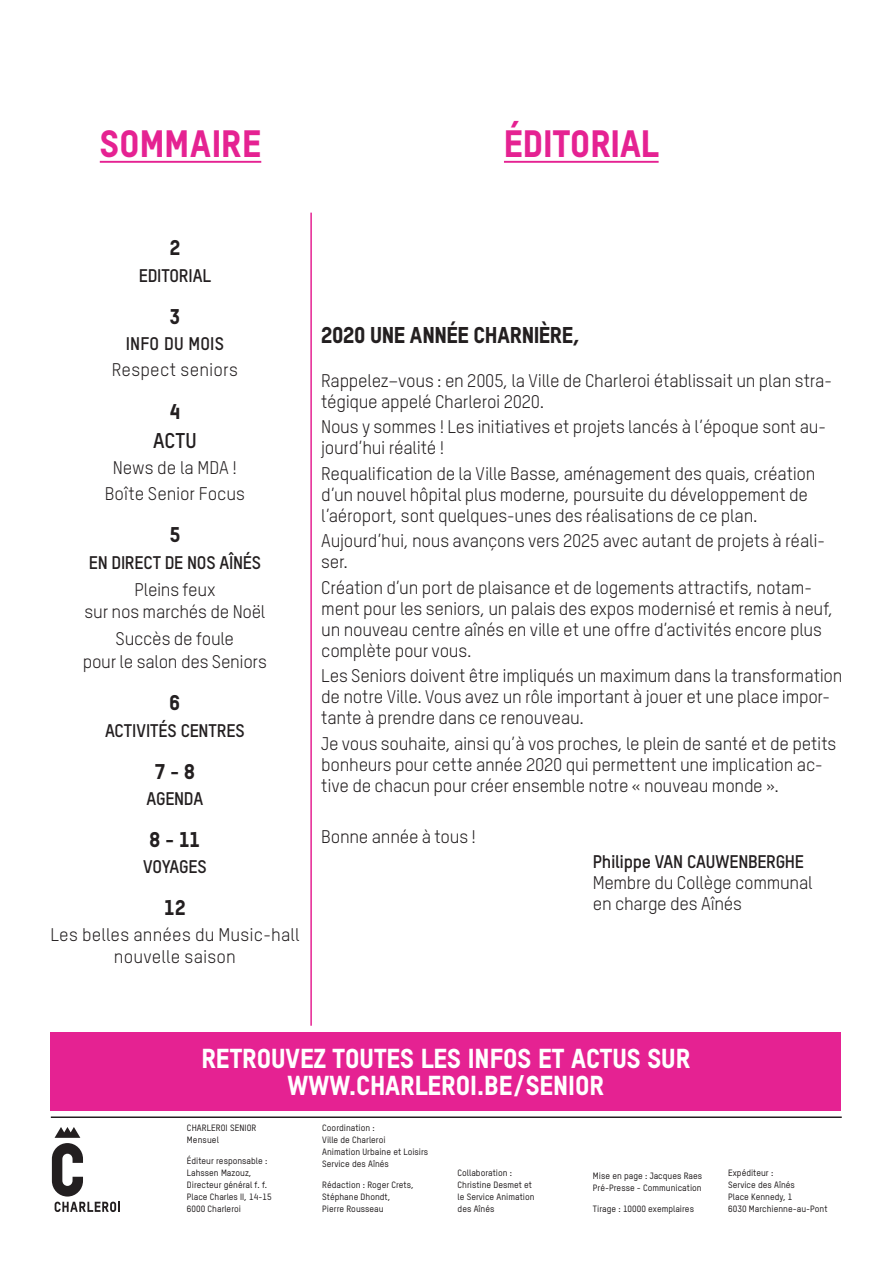
<style>
.page{position:relative;width:893px;height:1263px;background:#fff}
.page>*{position:absolute;margin:0;border:0;box-sizing:border-box;transform-origin:0 0}
.t1{font:800 37.5px "TSTAR";color:#e52292}
.t2{font:800 27px/27px "TSTAR";color:#fff;text-align:center}
.t3{font:800 22.5px "TSTAR";letter-spacing:-.015em;color:#231f20}
.t4{font:800 21px "TSTAR";color:#231f20}
.t5{font:700 21px "TSTAR";color:#231f20}
.t6{font:18px/21px "TSTAR";letter-spacing:-.015em;color:#231f20}
.t7{font:700 18px "TSTAR";letter-spacing:-.015em;color:#231f20}
.t8{font:18px/21.6px "TSTAR";letter-spacing:.005em;color:#231f20;text-align:center}
.t9{font:18px "TSTAR";letter-spacing:.01em;color:#231f20}
.t10{font:700 18px "TSTAR";letter-spacing:.01em;color:#231f20}
.t11{font:500 9px/12px "TSTAR";color:#231f20}
</style>
<div class="page">
<hr style="left:504px;top:161px;width:155px;height:2px;background:#e52292">
<hr style="left:51px;top:1116px;width:791px;height:2px;background:#231f20">
<svg style="left:52px;top:1127px;width:68px;height:85px"></svg>
<div style="left:50px;top:1032px;width:791px;height:78px;background:#e52292"></div>
<hr style="left:310px;top:213px;width:2px;height:813px;background:#e52292">
<hr style="left:100px;top:161px;width:161px;height:2px;background:#e52292">
<h1 class="t1" style="left:100px;top:120px;width:163px">SOMMAIRE</h1>
<h1 class="t1" style="left:504px;top:120px;width:156px">ÉDITORIAL</h1>
<p class="t4" style="left:170px;top:235px;width:12px">2</p>
<p class="t7" style="left:139px;top:265px;width:74px">EDITORIAL</p>
<p class="t4" style="left:170px;top:304px;width:12px">3</p>
<p class="t10" style="left:126px;top:333px;width:100px">INFO DU MOIS</p>
<p class="t9" style="left:112px;top:359px;width:128px">Respect seniors</p>
<p class="t4" style="left:170px;top:398px;width:12px">4</p>
<p class="t5" style="left:153px;top:428px;width:45px">ACTU</p>
<p class="t6" style="left:105px;top:454px;width:142px;line-height:25.8px;text-align:center">News de la MDA !<br>Boîte Senior Focus</p>
<p class="t4" style="left:170px;top:522px;width:12px">5</p>
<p class="t7" style="left:89px;top:551px;width:174px">EN DIRECT DE NOS AÎNÉS</p>
<p class="t6" style="left:85px;top:578px;width:182px;line-height:22.5px;text-align:center">Pleins feux<br>sur nos marchés de Noël</p>
<p class="t6" style="left:83px;top:627px;width:186px;line-height:22.5px;text-align:center">Succès de foule<br>pour le salon des Seniors</p>
<p class="t4" style="left:170px;top:689px;width:12px">6</p>
<p class="t7" style="left:105px;top:719px;width:141px">ACTIVITÉS CENTRES</p>
<p class="t4" style="left:155px;top:758px;width:42px">7 - 8</p>
<p class="t7" style="left:147px;top:787px;width:58px">AGENDA</p>
<p class="t4" style="left:150px;top:826px;width:52px">8 - 11</p>
<p class="t7" style="left:143px;top:855px;width:65px">VOYAGES</p>
<p class="t4" style="left:164px;top:894px;width:23px">12</p>
<p class="t8" style="left:50px;top:923px;width:251px">Les belles années du Music-hall nouvelle saison</p>
<p class="t3" style="left:321px;top:321px;width:260px">2020 UNE ANNÉE CHARNIÈRE,</p>
<p class="t6" style="left:321px;top:370px;width:513px">Rappelez–vous : en 2005, la Ville de Charleroi établissait un plan stra&shy;tégique appelé Charleroi 2020.</p>
<p class="t6" style="left:321px;top:416px;width:506px">Nous y sommes ! Les initiatives et projets lancés à l’époque sont au&shy;jourd’hui réalité !</p>
<p class="t6" style="left:321px;top:463px;width:496px">Requalification de la Ville Basse, aménagement des quais, création d’un nouvel hôpital plus moderne, poursuite du développement de l’aéroport, sont quelques-unes des réalisations de ce plan.</p>
<p class="t6" style="left:321px;top:530px;width:505px">Aujourd’hui, nous avançons vers 2025 avec autant de projets à réali&shy;ser.</p>
<p class="t6" style="left:321px;top:577px;width:513px">Création d’un port de plaisance et de logements attractifs, notam&shy;ment pour les seniors, un palais des expos modernisé et remis à neuf, un nouveau centre aînés en ville et une offre d’activités encore plus complète pour vous.</p>
<p class="t6" style="left:321px;top:665px;width:523px">Les Seniors doivent être impliqués un maximum dans la transformation de notre Ville. Vous avez un rôle important à jouer et une place impor&shy;tante à prendre dans ce renouveau.</p>
<p class="t6" style="left:321px;top:733px;width:517px">Je vous souhaite, ainsi qu’à vos proches, le plein de santé et de petits bonheurs pour cette année 2020 qui permettent une implication ac&shy;tive de chacun pour créer ensemble notre « nouveau monde ».</p>
<p class="t6" style="left:321px;top:826px;width:156px">Bonne année à tous !</p>
<p class="t7" style="left:593px;top:851px;width:213px">Philippe VAN CAUWENBERGHE</p>
<p class="t6" style="left:593px;top:872px;width:221px">Membre du Collège communal en charge des Aînés</p>
<h2 class="t2" style="left:201px;top:1044px;width:490px">RETROUVEZ TOUTES LES INFOS ET ACTUS SUR<br>WWW.CHARLEROI.BE/SENIOR</h2>
<p class="t11" style="left:187px;top:1122px;width:71px">CHARLEROI SENIOR<br>Mensuel</p>
<p class="t11" style="left:187px;top:1154px;width:86px">Éditeur responsable :<br>Lahssen Mazouz,<br>Directeur général f. f.<br>Place Charles II, 14-15<br>6000 Charleroi</p>
<p class="t11" style="left:322px;top:1122px;width:107px">Coordination :<br>Ville de Charleroi<br>Animation Urbaine et Loisirs<br>Service des Aînés</p>
<p class="t11" style="left:322px;top:1178px;width:93px">Rédaction : Roger Crets,<br>Stéphane Dhondt,<br>Pierre Rousseau</p>
<p class="t11" style="left:458px;top:1166px;width:78px">Collaboration :<br>Christine Desmet et le Service Animation des Aînés</p>
<p class="t11" style="left:593px;top:1170px;width:111px">Mise en page : Jacques Raes<br>Pré-Presse - Communication</p>
<p class="t11" style="left:593px;top:1202px;width:103px">Tirage : 10000 exemplaires</p>
<p class="t11" style="left:728px;top:1166px;width:101px">Expéditeur :<br>Service des Aînés<br>Place Kennedy, 1<br>6030 Marchienne-au-Pont</p>
</div>
